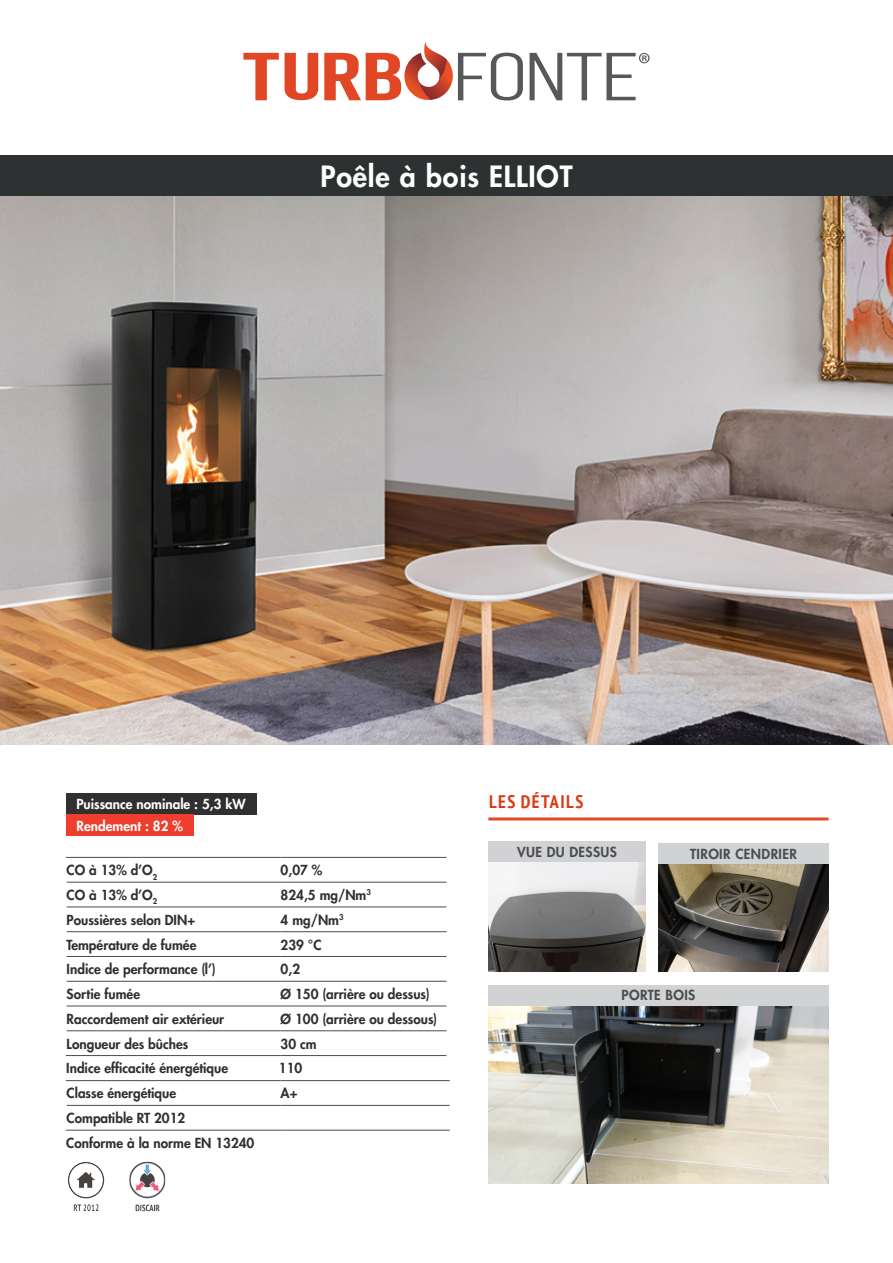
<style>
.page{position:relative;width:893px;height:1263px;background:#fff}
.page>*{position:absolute;margin:0;border:0;box-sizing:border-box;transform-origin:0 0}
.t1{font:800 28.5px "Futura LT";letter-spacing:.03em;color:#fff}
.t2{font:700 condensed 18.15px "PT Sans";letter-spacing:.08em;color:#dc3a15}
.t3{font:800 13.5px "Futura LT";color:#312f30}
.Sous-titre_Page_Text{font:800 13.5px "Futura LT";color:#fff}
.t4{font:800 13.5px "Futura LT";letter-spacing:.03em;color:#4b4c4d}
</style>
<div class="page">
<img style="left:0;top:196px;width:893px;height:548px">
<svg style="left:243px;top:53px;width:36px;height:47px"></svg>
<svg style="left:285px;top:53px;width:33px;height:47px"></svg>
<svg style="left:530px;top:53px;width:120px;height:47px"></svg>
<svg style="left:324px;top:42px;width:199px;height:59px"></svg>
<div style="left:0;top:155px;width:893px;height:41px;background:#2e3132"></div>
<svg style="left:66px;top:881px;width:380px;height:176px"></svg>
<svg style="left:281px;top:881px;width:165px;height:174px"></svg>
<svg style="left:66px;top:881px;width:1px;height:174px"></svg>
<hr style="left:66px;top:857px;width:215px;height:1px;background:#4b4c4d">
<hr style="left:281px;top:857px;width:165px;height:1px;background:#4b4c4d">
<hr style="left:67px;top:882px;width:214px;height:1px;background:#4b4c4d">
<hr style="left:67px;top:906px;width:214px;height:1px;background:#4b4c4d">
<hr style="left:67px;top:931px;width:214px;height:1px;background:#4b4c4d">
<hr style="left:67px;top:956px;width:214px;height:1px;background:#4b4c4d">
<hr style="left:67px;top:981px;width:214px;height:1px;background:#4b4c4d">
<hr style="left:67px;top:1006px;width:214px;height:1px;background:#4b4c4d">
<hr style="left:67px;top:1030px;width:214px;height:1px;background:#4b4c4d">
<hr style="left:66px;top:1055px;width:215px;height:1px;background:#4b4c4d">
<hr style="left:281px;top:882px;width:165px;height:1px;background:#4b4c4d">
<hr style="left:281px;top:906px;width:165px;height:1px;background:#4b4c4d">
<hr style="left:281px;top:931px;width:165px;height:1px;background:#4b4c4d">
<hr style="left:281px;top:956px;width:165px;height:1px;background:#4b4c4d">
<hr style="left:281px;top:981px;width:165px;height:1px;background:#4b4c4d">
<hr style="left:281px;top:1006px;width:165px;height:1px;background:#4b4c4d">
<hr style="left:281px;top:1030px;width:165px;height:1px;background:#4b4c4d">
<hr style="left:281px;top:1055px;width:165px;height:1px;background:#4b4c4d">
<svg style="left:66px;top:1081px;width:384px;height:49px"></svg>
<hr style="left:66px;top:1080px;width:215px;height:1px;background:#4b4c4d">
<hr style="left:67px;top:1105px;width:214px;height:1px;background:#4b4c4d">
<hr style="left:66px;top:1130px;width:215px;height:1px;background:#4b4c4d">
<hr style="left:281px;top:1080px;width:169px;height:1px;background:#4b4c4d">
<hr style="left:281px;top:1105px;width:169px;height:1px;background:#4b4c4d">
<hr style="left:281px;top:1130px;width:169px;height:1px;background:#4b4c4d">
<div style="left:66px;top:793px;width:190px;height:22px;background:#312f30"></div>
<div style="left:66px;top:815px;width:127px;height:21px;background:#ef3e2e"></div>
<img style="left:68px;top:1162px;width:37px;height:49px">
<img style="left:129px;top:1161px;width:37px;height:51px">
<hr style="left:488px;top:817px;width:341px;height:3px;background:#e54826">
<img style="left:658px;top:864px;width:171px;height:107px">
<img style="left:488px;top:862px;width:158px;height:109px">
<img style="left:488px;top:1005px;width:341px;height:179px">
<div style="left:488px;top:842px;width:158px;height:20px;background:#d1d2d4"></div>
<div style="left:488px;top:985px;width:341px;height:20px;background:#d1d2d4"></div>
<div style="left:658px;top:843px;width:171px;height:21px;background:#d1d2d4"></div>
<p class="t1" style="left:320px;top:157px;width:254px">Poêle à bois ELLIOT</p>
<p class="Sous-titre_Page_Text" style="left:76px;top:795px;width:171px">Puissance nominale : 5,3 kW</p>
<p class="Sous-titre_Page_Text" style="left:77px;top:817px;width:108px">Rendement : 82 %</p>
<p class="t2" style="left:489px;top:789px;width:96px">LES DÉTAILS</p>
<p class="t4" style="left:517px;top:843px;width:101px">VUE DU DESSUS</p>
<p class="t4" style="left:690px;top:845px;width:108px">TIROIR CENDRIER</p>
<p class="t3" style="left:67px;top:861px;width:92px">CO à 13% d’O<sub>2</sub></p>
<p class="t3" style="left:281px;top:861px;width:43px">0,07 %</p>
<p class="t3" style="left:67px;top:886px;width:92px">CO à 13% d’O<sub>2</sub></p>
<p class="t3" style="left:281px;top:886px;width:92px">824,5 mg/Nm<sup>3</sup></p>
<p class="t3" style="left:67px;top:911px;width:130px">Poussières selon DIN+</p>
<p class="t3" style="left:281px;top:911px;width:65px">4 mg/Nm<sup>3</sup></p>
<p class="t3" style="left:67px;top:935px;width:131px">Température de fumée</p>
<p class="t3" style="left:281px;top:935px;width:42px">239 °C</p>
<p class="t3" style="left:67px;top:960px;width:151px">Indice de performance (l’)</p>
<p class="t3" style="left:281px;top:960px;width:21px">0,2</p>
<p class="t3" style="left:67px;top:985px;width:75px">Sortie fumée</p>
<p class="t3" style="left:281px;top:985px;width:151px">Ø 150 (arrière ou dessus)</p>
<p class="t3" style="left:67px;top:1010px;width:159px">Raccordement air extérieur</p>
<p class="t3" style="left:281px;top:1010px;width:158px">Ø 100 (arrière ou dessous)</p>
<p class="t3" style="left:67px;top:1034px;width:123px">Longueur des bûches</p>
<p class="t3" style="left:281px;top:1034px;width:38px">30 cm</p>
<p class="t3" style="left:66px;top:1059px;width:163px">Indice efficacité énergétique</p>
<p class="t3" style="left:279px;top:1059px;width:25px">110</p>
<p class="t3" style="left:67px;top:1084px;width:111px">Classe énergétique</p>
<p class="t3" style="left:281px;top:1084px;width:18px">A+</p>
<p class="t3" style="left:67px;top:1109px;width:120px">Compatible RT 2012</p>
<p class="t3" style="left:66px;top:1134px;width:190px">Conforme à la norme EN 13240</p>
<p class="t4" style="left:622px;top:986px;width:75px">PORTE BOIS</p>
</div>
